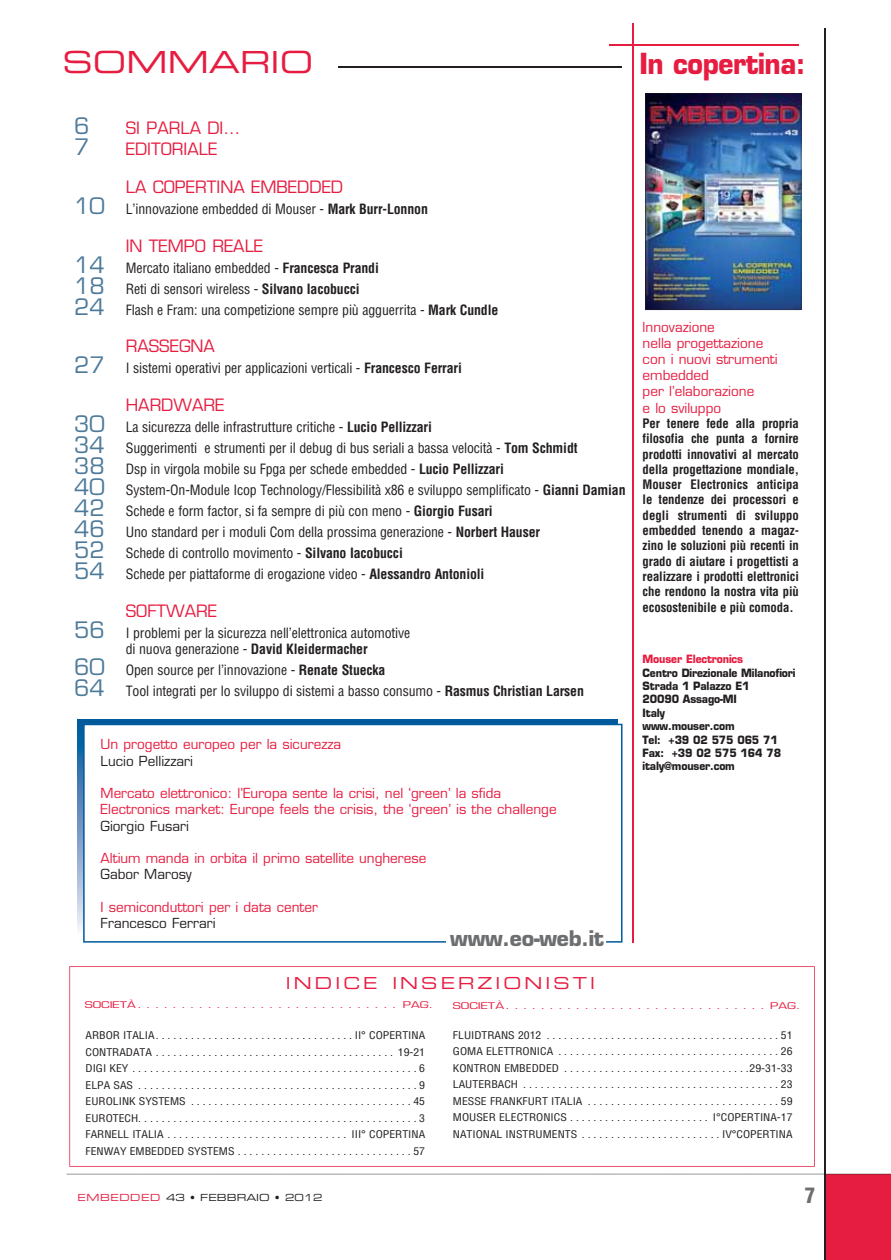
<style>
.page{position:relative;width:891px;height:1260px;background:#fff}
.page>*{position:absolute;margin:0;border:0;box-sizing:border-box;transform-origin:0 0}
.t1{font:30.45px "Eurostile LT Extended Two";color:#e61c40}
.t2{font:700 28.35px "Eurostile LT";letter-spacing:-.015em;color:#e61c40;scale:.93 1}
.t3{font:22.2px "Eurostile LT";color:#4d7a9a}
.t4{font:700 21px "Eurostile LT";letter-spacing:-.01em;color:#6d6e70}
.t5{font:900 condensed 21px "Helvetica LT";color:#6d6e70}
.t6{font:16.65px "Eurostile LT";color:#e61c40}
.t7{font:16.5px "Eurostile LT Extended Two";letter-spacing:.185em;color:#e61c40}
.t8{font:condensed 13.8px/16.6px "Helvetica LT";letter-spacing:-.01em;color:#231f20}
.t9{font:13.5px/16.2px "Eurostile LT";color:#e61c40}
.t10{font:13.5px "Eurostile LT";color:#231f20}
.t11{font:700 condensed 12.75px/15.3px "Helvetica LT";letter-spacing:-.01em;color:#231f20;text-align:justify}
.t12{font:700 11.1px/13.4px "Eurostile LT";letter-spacing:-.015em;color:#231f20;scale:.92 1}
.t13{font:700 11.1px "Eurostile LT";letter-spacing:-.015em;color:#e61c40;scale:.92 1}
.t14{font:condensed 10.35px/16.5px "Helvetica LT";color:#231f20;text-align:justify;scale:1.13 1}
.t15{font:9.75px "Eurostile LT Extended Two";color:#231f20}
.t16{font:9px "Eurostile LT";color:#e61c40;scale:1.41 1}
.s1{font-weight:700}
.s2{font-family:"Eurostile LT";font-stretch:normal;font-size:22.2px;color:#4d7a9a}
.s3{color:#e61c40}
</style>
<div class="page">
<div style="left:824px;top:1174px;width:66px;height:85px;background:#e61c40"></div>
<hr style="left:66px;top:1173px;width:824px;height:1px;background:#231f20">
<hr style="left:337px;top:66px;width:284px;height:2px;background:#231f20">
<hr style="left:824px;top:28px;width:1px;height:1231px;background:#231f20">
<hr style="left:632px;top:23px;width:1px;height:919px;background:#e61c40">
<svg style="left:69px;top:966px;width:745px;height:200px"></svg>
<hr style="left:608px;top:44px;width:190px;height:1px;background:#e61c40">
<img style="left:645px;top:93px;width:155px;height:217px">
<div style="left:78px;top:719px;width:539px;height:214px;background:linear-gradient(to bottom,#004e97,#f1e8f5)"></div>
<svg style="left:83px;top:723px;width:539px;height:219px"></svg>
<div style="left:446px;top:927px;width:159px;height:24px;background:#fff"></div>
<div style="left:84px;top:1029px;width:346px;height:133px;background:#fff"></div>
<div style="left:451px;top:1028px;width:347px;height:131px;background:#fff"></div>
<h1 class="t1" style="left:62px;top:51px;width:252px">SOMMARIO</h1>
<h3 class="t3" style="left:74px;top:116px;width:17px">6</h3>
<p class="t6" style="left:126px;top:120px;width:116px">SI PARLA DI…</p>
<h3 class="t3" style="left:74px;top:137px;width:17px">7</h3>
<p class="t6" style="left:126px;top:141px;width:93px">EDITORIALE</p>
<p class="t6" style="left:126px;top:179px;width:219px">LA COPERTINA EMBEDDED</p>
<h3 class="t3" style="left:74px;top:195px;width:32px">10</h3>
<p class="t8" style="left:126px;top:201px;width:303px">L’innovazione embedded di Mouser - <span class="s1">Mark Burr-Lonnon</span></p>
<p class="t6" style="left:126px;top:238px;width:139px">IN TEMPO REALE</p>
<p class="t8" style="left:74px;top:260px;width:306px"><span class="s2">14</span> Mercato italiano embedded - <span class="s1">Francesca Prandi</span></p>
<h3 class="t3" style="left:74px;top:275px;width:32px">18</h3>
<p class="t8" style="left:126px;top:281px;width:235px">Reti di sensori wireless - <span class="s1">Silvano Iacobucci</span></p>
<h3 class="t3" style="left:74px;top:296px;width:32px">24</h3>
<p class="t8" style="left:126px;top:302px;width:374px">Flash e Fram: una competizione sempre più agguerrita - <span class="s1">Mark Cundle</span></p>
<p class="t6" style="left:126px;top:338px;width:91px">RASSEGNA</p>
<h3 class="t3" style="left:74px;top:355px;width:32px">27</h3>
<p class="t8" style="left:126px;top:361px;width:337px">I sistemi operativi per applicazioni verticali - <span class="s1">Francesco Ferrari</span></p>
<p class="t6" style="left:126px;top:397px;width:100px">HARDWARE</p>
<h3 class="t3" style="left:74px;top:413px;width:32px">30</h3>
<p class="t8" style="left:126px;top:419px;width:307px">La sicurezza delle infrastrutture critiche - <span class="s1">Lucio Pellizzari</span></p>
<h3 class="t3" style="left:74px;top:434px;width:32px">34</h3>
<p class="t8" style="left:126px;top:440px;width:453px">Suggerimenti e strumenti per il debug di bus seriali a bassa velocità - <span class="s1">Tom Schmidt</span></p>
<h3 class="t3" style="left:74px;top:455px;width:32px">38</h3>
<p class="t8" style="left:126px;top:461px;width:379px">Dsp in virgola mobile su Fpga per schede embedded - <span class="s1">Lucio Pellizzari</span></p>
<h3 class="t3" style="left:74px;top:476px;width:32px">40</h3>
<p class="t8" style="left:126px;top:482px;width:501px">System-On-Module Icop Technology/Flessibilità x86 e sviluppo semplificato - <span class="s1">Gianni Damian</span></p>
<h3 class="t3" style="left:74px;top:497px;width:32px">42</h3>
<p class="t8" style="left:126px;top:503px;width:368px">Schede e form factor, si fa sempre di più con meno - <span class="s1">Giorgio Fusari</span></p>
<h3 class="t3" style="left:74px;top:518px;width:32px">46</h3>
<p class="t8" style="left:126px;top:524px;width:415px">Uno standard per i moduli Com della prossima generazione - <span class="s1">Norbert Hauser</span></p>
<h3 class="t3" style="left:74px;top:539px;width:32px">52</h3>
<p class="t8" style="left:126px;top:545px;width:278px">Schede di controllo movimento - <span class="s1">Silvano Iacobucci</span></p>
<h3 class="t3" style="left:74px;top:560px;width:32px">54</h3>
<p class="t8" style="left:126px;top:566px;width:360px">Schede per piattaforme di erogazione video - <span class="s1">Alessandro Antonioli</span></p>
<p class="t6" style="left:126px;top:602px;width:93px">SOFTWARE</p>
<h3 class="t3" style="left:74px;top:619px;width:32px">56</h3>
<p class="t8" style="left:126px;top:625px;width:286px">I problemi per la sicurezza nell’elettronica automotive di nuova generazione - <span class="s1">David Kleidermacher</span></p>
<h3 class="t3" style="left:74px;top:656px;width:32px">60</h3>
<p class="t8" style="left:126px;top:662px;width:261px">Open source per l’innovazione - <span class="s1">Renate Stuecka</span></p>
<h3 class="t3" style="left:74px;top:677px;width:32px">64</h3>
<p class="t8" style="left:126px;top:683px;width:459px">Tool integrati per lo sviluppo di sistemi a basso consumo - <span class="s1">Rasmus Christian Larsen</span></p>
<p class="t9" style="left:101px;top:737px;width:242px">Un progetto europeo per la sicurezza</p>
<p class="t10" style="left:101px;top:754px;width:94px">Lucio Pellizzari</p>
<p class="t9" style="left:101px;top:786px;width:457px">Mercato elettronico: l’Europa sente la crisi, nel ‘green’ la sfida<br>Electronics market: Europe feels the crisis, the ‘green’ is the challenge</p>
<p class="t10" style="left:101px;top:819px;width:90px">Giorgio Fusari</p>
<p class="t9" style="left:101px;top:850px;width:327px">Altium manda in orbita il primo satellite ungherese</p>
<p class="t10" style="left:101px;top:867px;width:93px">Gabor Marosy</p>
<p class="t9" style="left:101px;top:899px;width:219px">I semiconduttori per i data center</p>
<p class="t10" style="left:101px;top:916px;width:116px">Francesco Ferrari</p>
<h3 class="t4" style="left:450px;top:928px;width:155px">www.eo-web.it</h3>
<h2 class="t2" style="left:639px;top:50px;width:180px">In copertina:</h2>
<p class="t9" style="left:642px;top:319px;width:136px">lnnovazione<br>nella progettazione con i nuovi strumenti embedded<br>per l’elaborazione<br>e lo sviluppo</p>
<p class="t11" style="left:642px;top:416px;width:158px">Per tenere fede alla propria filosofia che punta a fornire prodotti innovativi al mercato della progettazione mondiale, Mouser Electronics anticipa le tendenze dei processori e degli strumenti di sviluppo embedded tenendo a magaz&shy;zino le soluzioni più recenti in grado di aiutare i progettisti a realizzare i prodotti elettronici che rendono la nostra vita più ecosostenibile e più comoda.</p>
<p class="t13" style="left:642px;top:654px;width:111px">Mouser Electronics</p>
<p class="t12" style="left:642px;top:666px;width:168px">Centro Direzionale Milanofiori<br>Strada 1 Palazzo E1<br>20090 Assago-MI<br>Italy<br>www.mouser.com<br>Tel: +39 02 575 065 71<br>Fax: +39 02 575 164 78 italy@mouser.com</p>
<p class="t7" style="left:286px;top:976px;width:310px">INDICE INSERZIONISTI</p>
<p class="t16" style="left:85px;top:1000px;width:248px">SOCIETÀ . . . . . . . . . . . . . . . . . . . . . . . . . . . . . . PAG.</p>
<p class="t16" style="left:452px;top:1001px;width:248px">SOCIETÀ . . . . . . . . . . . . . . . . . . . . . . . . . . . . . . PAG.</p>
<p class="t14" style="left:85px;top:1027px;width:302px">ARBOR ITALIA . . . . . . . . . . . . . . . . . . . . . . . . . . . . . . . . . . II° COPERTINA CONTRADATA . . . . . . . . . . . . . . . . . . . . . . . . . . . . . . . . . . . . . . . . . 19-21<br>DIGI KEY . . . . . . . . . . . . . . . . . . . . . . . . . . . . . . . . . . . . . . . . . . . . . . . . . 6<br>ELPA SAS . . . . . . . . . . . . . . . . . . . . . . . . . . . . . . . . . . . . . . . . . . . . . . . . 9<br>EUROLINK SYSTEMS . . . . . . . . . . . . . . . . . . . . . . . . . . . . . . . . . . . . . . 45<br>EUROTECH . . . . . . . . . . . . . . . . . . . . . . . . . . . . . . . . . . . . . . . . . . . . . . . . 3<br>FARNELL ITALIA . . . . . . . . . . . . . . . . . . . . . . . . . . . . . . . III° COPERTINA FENWAY EMBEDDED SYSTEMS . . . . . . . . . . . . . . . . . . . . . . . . . . . . . . 57</p>
<p class="t14" style="left:452px;top:1027px;width:302px">FLUIDTRANS 2012 . . . . . . . . . . . . . . . . . . . . . . . . . . . . . . . . . . . . . . . . 51<br>GOMA ELETTRONICA . . . . . . . . . . . . . . . . . . . . . . . . . . . . . . . . . . . . . . 26<br>KONTRON EMBEDDED . . . . . . . . . . . . . . . . . . . . . . . . . . . . . . . .29-31-33<br>LAUTERBACH . . . . . . . . . . . . . . . . . . . . . . . . . . . . . . . . . . . . . . . . . . . . 23<br>MESSE FRANKFURT ITALIA . . . . . . . . . . . . . . . . . . . . . . . . . . . . . . . . . 59<br>MOUSER ELECTRONICS . . . . . . . . . . . . . . . . . . . . . . . . I°COPERTINA-17<br>NATIONAL INSTRUMENTS . . . . . . . . . . . . . . . . . . . . . . . . IV°COPERTINA</p>
<p class="t15" style="left:78px;top:1193px;width:246px"><span class="s3">EMBEDDED</span> 43 • FEBBRAIO • 2012</p>
<h3 class="t5" style="left:804px;top:1182px;width:12px">7</h3>
</div>
